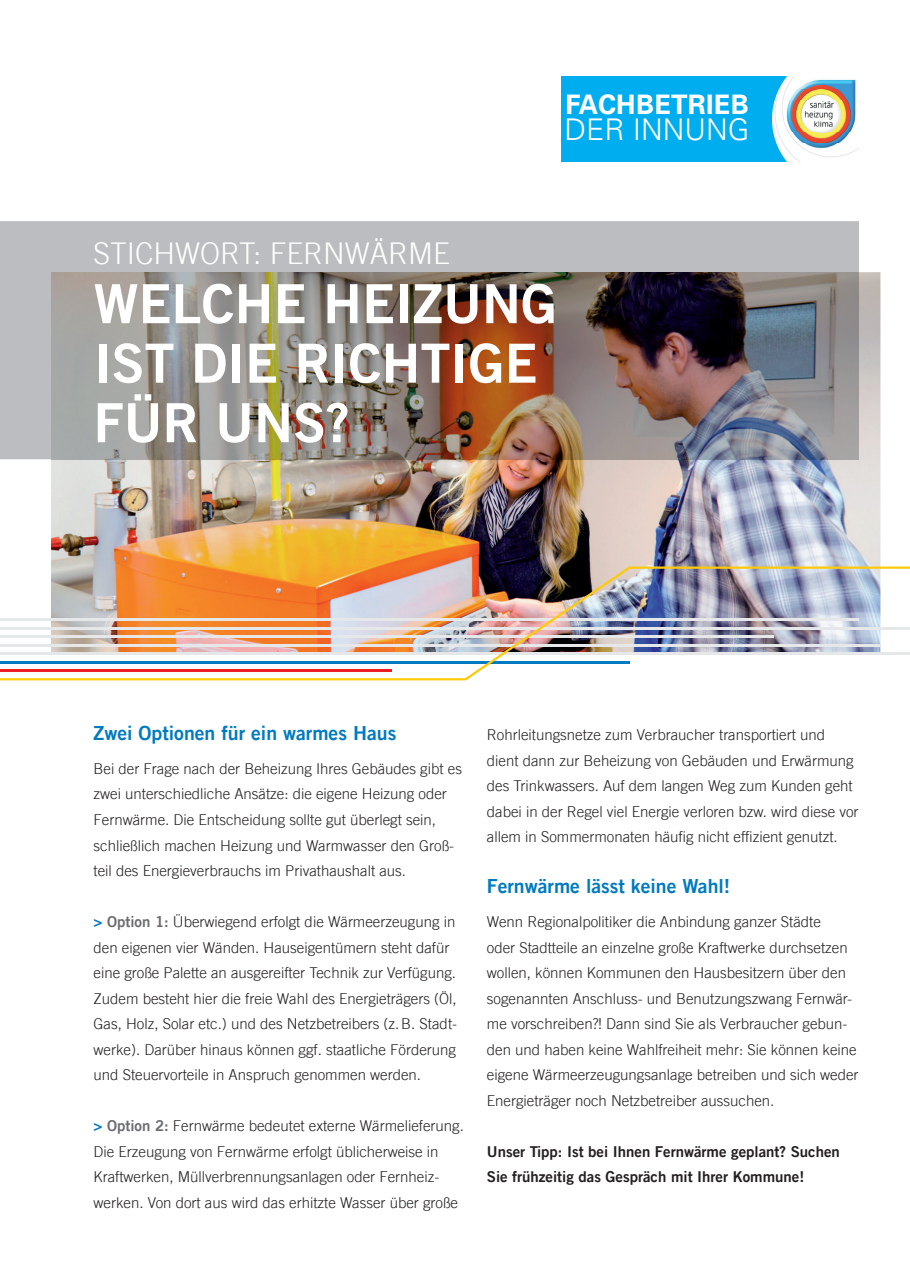
<style>
.page{position:relative;width:910px;height:1280px;background:#fff}
.page>*{position:absolute;margin:0;border:0;box-sizing:border-box;transform-origin:0 0}
.t1{font:54px/59.6px "Trade Gothic LT Bold Two";color:#fff}
.t2{font:300 30px "Trade Gothic LT";color:#fff}
.t3{font:300 30px "Univers LT";color:#fff}
.t4{font:700 27px "Univers LT";letter-spacing:.01em;color:#fff}
.t5{font:19.5px "Trade Gothic LT Bold Two";color:#007ac0}
.t6{font:300 15px/25.5px "Trade Gothic LT";color:#231f20}
.t7{font:15px/25.5px "Trade Gothic LT Bold Two";color:#231f20}
.s1{font-family:"Trade Gothic LT Bold Two";font-weight:400;color:#007ac0}
.s2{font-family:"Trade Gothic LT Bold Two";font-weight:400;color:#6c6d70}
</style>
<div class="page">
<div style="left:561px;top:77px;width:298px;height:85px;background:#00aeef"></div>
<img style="left:772px;top:77px;width:87px;height:85px">
<img style="left:51px;top:272px;width:829px;height:294px">
<div style="left:0;top:221px;width:859px;height:238px;background:#bcbdc0"></div>
<img style="left:51px;top:272px;width:808px;height:187px">
<img style="left:0;top:566px;width:910px;height:114px">
<h3 class="t4" style="left:566px;top:89px;width:185px">FACHBETRIEB</h3>
<h2 class="t3" style="left:564px;top:111px;width:186px">DER INNUNG</h2>
<h2 class="t2" style="left:94px;top:235px;width:358px">STICHWORT: FERNWÄRME</h2>
<h1 class="t1" style="left:94px;top:273px;width:465px">WELCHE HEIZUNG<br>IST DIE RICHTIGE<br>FÜR UNS?</h1>
<h3 class="t5" style="left:94px;top:721px;width:304px">Zwei Optionen für ein warmes Haus</h3>
<p class="t6" style="left:94px;top:756px;width:370px">Bei der Frage nach der Beheizung Ihres Gebäudes gibt es zwei unterschiedliche Ansätze: die eigene Heizung oder Fernwärme. Die Entscheidung sollte gut überlegt sein, schließlich machen Heizung und Warmwasser den Groß&shy;teil des Energieverbrauchs im Privathaushalt aus.</p>
<p class="t6" style="left:94px;top:909px;width:365px"><span class="s1">&gt;</span> <span class="s2">Option 1:</span> Überwiegend erfolgt die Wärmeerzeugung in den eigenen vier Wänden. Hauseigentümern steht dafür eine große Palette an ausgereifter Technik zur Verfügung.<br>Zudem besteht hier die freie Wahl des Energieträgers (Öl, Gas, Holz, Solar etc.) und des Netzbetreibers (z. B. Stadt&shy;werke). Darüber hinaus können ggf. staatliche Förderung und Steuervorteile in Anspruch genommen werden.</p>
<p class="t6" style="left:94px;top:1113px;width:372px"><span class="s1">&gt;</span> <span class="s2">Option 2:</span> Fernwärme bedeutet externe Wärmelieferung.<br>Die Erzeugung von Fernwärme erfolgt üblicherweise in Kraftwerken, Müllverbrennungsanlagen oder Fernheiz&shy;werken. Von dort aus wird das erhitzte Wasser über große</p>
<p class="t6" style="left:487px;top:722px;width:373px">Rohrleitungsnetze zum Verbraucher transportiert und dient dann zur Beheizung von Gebäuden und Erwärmung des Trinkwassers. Auf dem langen Weg zum Kunden geht dabei in der Regel viel Energie verloren bzw. wird diese vor allem in Sommermonaten häufig nicht effizient genutzt.</p>
<h3 class="t5" style="left:487px;top:874px;width:245px">Fernwärme lässt keine Wahl!</h3>
<p class="t6" style="left:487px;top:909px;width:373px">Wenn Regionalpolitiker die Anbindung ganzer Städte<br>oder Stadtteile an einzelne große Kraftwerke durchsetzen wollen, können Kommunen den Hausbesitzern über den sogenannten Anschluss- und Benutzungszwang Fernwär&shy;me vorschreiben?! Dann sind Sie als Verbraucher gebun&shy;den und haben keine Wahlfreiheit mehr: Sie können keine eigene Wärmeerzeugungsanlage betreiben und sich weder Energieträger noch Netzbetreiber aussuchen.</p>
<p class="t7" style="left:487px;top:1138px;width:355px">Unser Tipp: Ist bei Ihnen Fernwärme geplant? Suchen<br>Sie frühzeitig das Gespräch mit Ihrer Kommune!</p>
</div>
